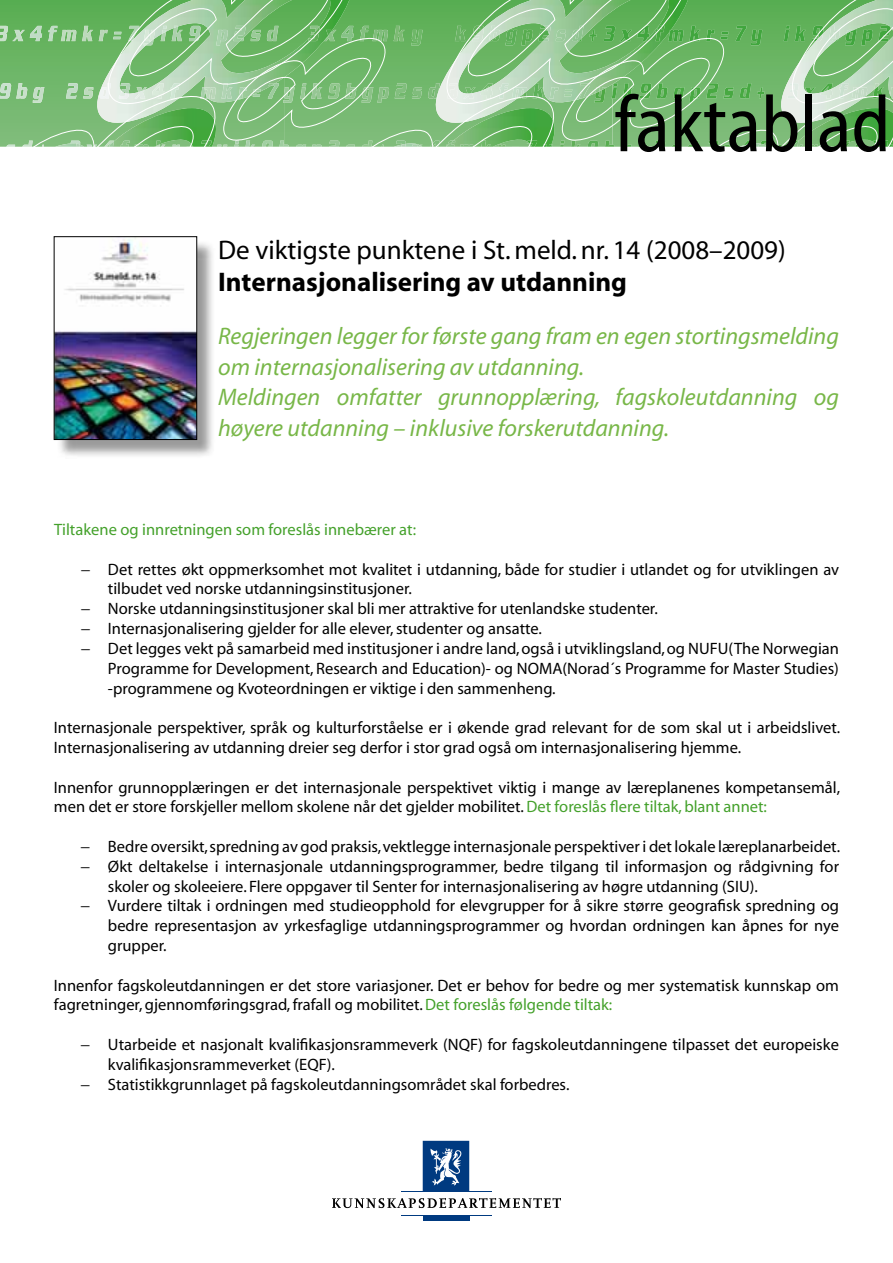
<style>
.page{position:relative;width:893px;height:1263px;background:#fff}
.page>*{position:absolute;margin:0;border:0;box-sizing:border-box;transform-origin:0 0}
.t1{font:81px "Dep Myriad Regular Semicond";color:#000}
.t2{font:27px "Dep Myriad";color:#000}
.t3{font:700 27px "Dep Myriad";color:#000}
.t4{font:italic 24px/30.8px "Dep Myriad";color:#78b748}
.t5{font:16.5px/19.8px "Dep Myriad";color:#000}
.t6{font:16.5px "Dep Myriad";color:#44a12b}
.s1{color:#44a12b}
</style>
<div class="page">
<svg style="left:0;top:0;width:893px;height:147px;background:#80bf7c"></svg>
<div style="left:56px;top:239px;width:160px;height:220px;background:#000;opacity:.4"></div>
<img style="left:56px;top:239px;width:139px;height:199px">
<div style="left:54px;top:237px;width:143px;height:203px;border:1px solid #000"></div>
<hr style="left:401px;top:1215px;width:91px;height:1px;background:#003a80">
<div style="left:423px;top:1215px;width:46px;height:5px;background:#003a80"></div>
<hr style="left:401px;top:1191px;width:91px;height:1px;background:#003a80">
<div style="left:423px;top:1141px;width:46px;height:51px;background:#003a80"></div>
<svg style="left:430px;top:1148px;width:32px;height:38px"></svg>
<svg style="left:332px;top:1198px;width:229px;height:10px"></svg>
<h1 class="t1" style="left:614px;top:84px;width:277px">faktablad</h1>
<h2 class="t2" style="left:218px;top:237px;width:569px">De viktigste punktene i St. meld. nr. 14 (2008–2009)</h2>
<h2 class="t3" style="left:218px;top:268px;width:410px">Internasjonalisering av utdanning</h2>
<h3 class="t4" style="left:218px;top:321px;width:622px">Regjeringen legger for første gang fram en egen stortingsmelding om internasjonalisering av utdanning.<br>Meldingen omfatter grunnopplæring, fagskoleutdanning og høyere utdanning – inklusive forskerutdanning.</h3>
<p class="t6" style="left:54px;top:521px;width:364px">Tiltakene og innretningen som foreslås innebærer at:</p>
<p class="t5" style="left:81px;top:560px;width:759px">− Det rettes økt oppmerksomhet mot kvalitet i utdanning, både for studier i utlandet og for utviklingen av</p>
<p class="t5" style="left:108px;top:580px;width:305px">tilbudet ved norske utdanningsinstitusjoner.</p>
<p class="t5" style="left:81px;top:600px;width:578px">− Norske utdanningsinstitusjoner skal bli mer attraktive for utenlandske studenter.</p>
<p class="t5" style="left:81px;top:619px;width:462px">− Internasjonalisering gjelder for alle elever, studenter og ansatte.</p>
<p class="t5" style="left:81px;top:639px;width:759px">− Det legges vekt på samarbeid med institusjoner i andre land, også i utviklingsland, og NUFU(The Norwegian</p>
<p class="t5" style="left:108px;top:659px;width:732px">Programme for Development, Research and Education)- og NOMA(Norad´s Programme for Master Studies)</p>
<p class="t5" style="left:108px;top:679px;width:449px">-programmene og Kvoteordningen er viktige i den sammenheng.</p>
<p class="t5" style="left:54px;top:718px;width:788px">Internasjonale perspektiver, språk og kulturforståelse er i økende grad relevant for de som skal ut i arbeidslivet.<br>Internasjonalisering av utdanning dreier seg derfor i stor grad også om internasjonalisering hjemme.</p>
<p class="t5" style="left:54px;top:778px;width:788px">Innenfor grunnopplæringen er det internasjonale perspektivet viktig i mange av læreplanenes kompetansemål, men det er store forskjeller mellom skolene når det gjelder mobilitet. <span class="s1">Det foreslås flere tiltak, blant annet:</span></p>
<p class="t5" style="left:81px;top:837px;width:761px">− Bedre oversikt, spredning av god praksis, vektlegge internasjonale perspektiver i det lokale læreplanarbeidet.</p>
<p class="t5" style="left:81px;top:857px;width:760px">− Økt deltakelse i internasjonale utdanningsprogrammer, bedre tilgang til informasjon og rådgivning for</p>
<p class="t5" style="left:108px;top:877px;width:651px">skoler og skoleeiere. Flere oppgaver til Senter for internasjonalisering av høgre utdanning (SIU).</p>
<p class="t5" style="left:81px;top:897px;width:759px">− Vurdere tiltak i ordningen med studieopphold for elevgrupper for å sikre større geografisk spredning og</p>
<p class="t5" style="left:108px;top:916px;width:732px">bedre representasjon av yrkesfaglige utdanningsprogrammer og hvordan ordningen kan åpnes for nye</p>
<p class="t5" style="left:108px;top:936px;width:60px">grupper.</p>
<p class="t5" style="left:54px;top:976px;width:786px">Innenfor fagskoleutdanningen er det store variasjoner. Det er behov for bedre og mer systematisk kunnskap om fagretninger, gjennomføringsgrad, frafall og mobilitet. <span class="s1">Det foreslås følgende tiltak:</span></p>
<p class="t5" style="left:81px;top:1035px;width:759px">− Utarbeide et nasjonalt kvalifikasjonsrammeverk (NQF) for fagskoleutdanningene tilpasset det europeiske</p>
<p class="t5" style="left:108px;top:1055px;width:228px">kvalifikasjonsrammeverket (EQF).</p>
<p class="t5" style="left:81px;top:1075px;width:490px">− Statistikkgrunnlaget på fagskoleutdanningsområdet skal forbedres.</p>
</div>
